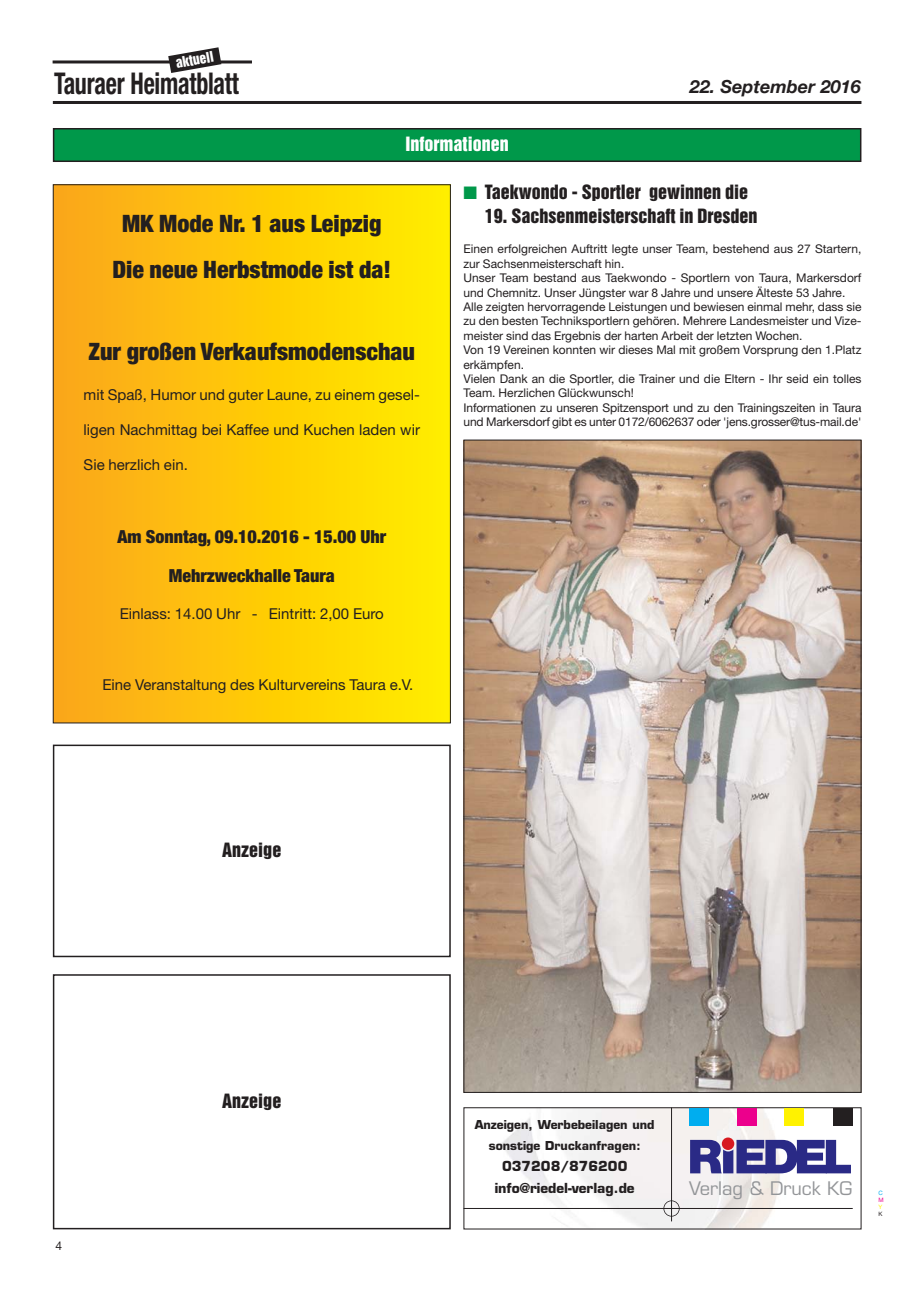
<style>
.page{position:relative;width:915px;height:1297px;background:#fff}
.page>*{position:absolute;margin:0;border:0;box-sizing:border-box;transform-origin:0 0}
.t1{font:700 condensed 30px "Helvetica Neue";letter-spacing:-.01em;color:#231f20;scale:.8 1}
.t2{font:900 condensed 24px/46.2px "Helvetica Neue";color:#231f20;text-align:center}
.t3{font:18.3px "Eurostile";color:#939598}
.t4{font:18px "Helvetica Inserat";color:#231f20}
.t5{font:900 condensed 18px/39px "Helvetica Neue";color:#231f20;text-align:center}
.t6{font:italic 700 18px "Helvetica Neue";color:#231f20}
.t7{font:18px "Helvetica Inserat";color:#fff}
.t8{font:15px "Helvetica Neue";color:#231f20}
.t9{font:700 13.5px/21.6px "Eurostile";color:#231f20;text-align:center}
.t10{font:13.5px "Helvetica Inserat";color:#fff}
.t11{font:12px/14.4px "Helvetica Neue";color:#231f20}
.t12{font:700 12px/21px "Eurostile";color:#231f20;text-align:center}
.t13{font:6px "Helvetica Neue";color:#00adef}
.t14{font:6px "Helvetica Neue";color:#ec008c}
.t15{font:6px "Helvetica Neue";color:#fff200}
.t16{font:6px "Helvetica Neue";color:#231f20}
.s1{color:#00984a}
</style>
<div class="page">
<hr style="left:53px;top:101px;width:808px;height:3px;background:#231f20">
<hr style="left:53px;top:60px;width:199px;height:3px;background:#231f20">
<svg style="left:168px;top:47px;width:53px;height:26px"></svg>
<div style="left:54px;top:129px;width:806px;height:32px;background:#00984a"></div>
<div style="left:53px;top:128px;width:808px;height:34px;border:2px solid #231f20"></div>
<img style="left:465px;top:442px;width:394px;height:649px">
<div style="left:53px;top:974px;width:397px;height:255px;border:2px solid #231f20"></div>
<div style="left:53px;top:745px;width:397px;height:212px;border:2px solid #231f20"></div>
<div style="left:53px;top:185px;width:397px;height:538px;background:linear-gradient(to right,#fca619,#ffef00)"></div>
<img style="left:501px;top:1109px;width:317px;height:118px">
<div style="left:463px;top:1107px;width:398px;height:122px;border:1px solid #231f20"></div>
<div style="left:689px;top:1108px;width:20px;height:17px;background:#00adef"></div>
<div style="left:736px;top:1108px;width:20px;height:17px;background:#ec008c"></div>
<div style="left:783px;top:1108px;width:20px;height:17px;background:#fff200"></div>
<div style="left:832px;top:1108px;width:20px;height:17px;background:#231f20"></div>
<hr style="left:671px;top:1107px;width:1px;height:114px;background:#231f20">
<hr style="left:463px;top:1208px;width:389px;height:1px;background:#231f20">
<div style="left:663px;top:1200px;width:16px;height:16px;border:2px solid #231f20;border-radius:50%"></div>
<svg style="left:721px;top:1137px;width:13px;height:13px"></svg>
<svg style="left:689px;top:1140px;width:161px;height:33px"></svg>
<p class="t10" style="left:175px;top:57px;width:40px;rotate:-10deg">aktuell</p>
<h1 class="t1" style="left:54px;top:72px;width:232px">Tauraer Heimatblatt</h1>
<h3 class="t6" style="left:689px;top:76px;width:172px">22. September 2016</h3>
<h3 class="t7" style="left:405px;top:137px;width:104px">Informationen</h3>
<h3 class="t4" style="left:463px;top:184px;width:286px"><span class="s1">■</span> Taekwondo - Sportler gewinnen die</h3>
<h3 class="t4" style="left:484px;top:209px;width:274px">19. Sachsenmeisterschaft in Dresden</h3>
<p class="t11" style="left:463px;top:243px;width:399px">Einen erfolgreichen Auftritt legte unser Team, bestehend aus 27 Startern, zur Sachsenmeisterschaft hin.<br>Unser Team bestand aus Taekwondo - Sportlern von Taura, Markersdorf und Chemnitz. Unser Jüngster war 8 Jahre und unsere Älteste 53 Jahre.<br>Alle zeigten hervorragende Leistungen und bewiesen einmal mehr, dass sie zu den besten Techniksportlern gehören. Mehrere Landesmeister und Vize&shy;meister sind das Ergebnis der harten Arbeit der letzten Wochen.<br>Von 19 Vereinen konnten wir dieses Mal mit großem Vorsprung den 1.Platz erkämpfen.<br>Vielen Dank an die Sportler, die Trainer und die Eltern - Ihr seid ein tolles Team. Herzlichen Glückwunsch!<br>Informationen zu unseren Spitzensport und zu den Trainingszeiten in Taura und Markersdorf gibt es unter 0172/6062637 oder 'jens.grosser@tus-mail.de'</p>
<h2 class="t2" style="left:112px;top:203px;width:280px">MK Mode Nr. 1 aus Leipzig<br>Die neue Herbstmode ist da!</h2>
<h2 class="t2" style="left:89px;top:330px;width:328px">Zur großen Verkaufsmodenschau</h2>
<p class="t8" style="left:84px;top:389px;width:338px">mit Spaß, Humor und guter Laune, zu einem gesel-</p>
<p class="t8" style="left:84px;top:424px;width:338px">ligen Nachmittag bei Kaffee und Kuchen laden wir</p>
<p class="t8" style="left:84px;top:460px;width:106px">Sie herzlich ein.</p>
<h3 class="t5" style="left:117px;top:519px;width:270px">Am Sonntag, 09.10.2016 - 15.00 Uhr<br>Mehrzweckhalle Taura</h3>
<p class="t8" style="left:120px;top:608px;width:265px">Einlass: 14.00 Uhr - Eintritt: 2,00 Euro</p>
<p class="t8" style="left:102px;top:679px;width:312px">Eine Veranstaltung des Kulturvereins Taura e.V.</p>
<h3 class="t4" style="left:222px;top:843px;width:60px">Anzeige</h3>
<p class="t11" style="left:56px;top:1240px;width:8px">4</p>
<h3 class="t4" style="left:222px;top:1094px;width:60px">Anzeige</h3>
<p class="t12" style="left:474px;top:1115px;width:181px">Anzeigen, Werbebeilagen und sonstige Druckanfragen:</p>
<p class="t9" style="left:494px;top:1157px;width:141px">037208/876200 info@riedel-verlag.de</p>
<h3 class="t3" style="left:689px;top:1181px;width:164px">Verlag &amp; Druck KG</h3>
<p class="t13" style="left:878px;top:1190px;width:6px">C</p>
<p class="t14" style="left:878px;top:1197px;width:7px">M</p>
<p class="t15" style="left:878px;top:1205px;width:5px">Y</p>
<p class="t16" style="left:878px;top:1212px;width:6px">K</p>
</div>
